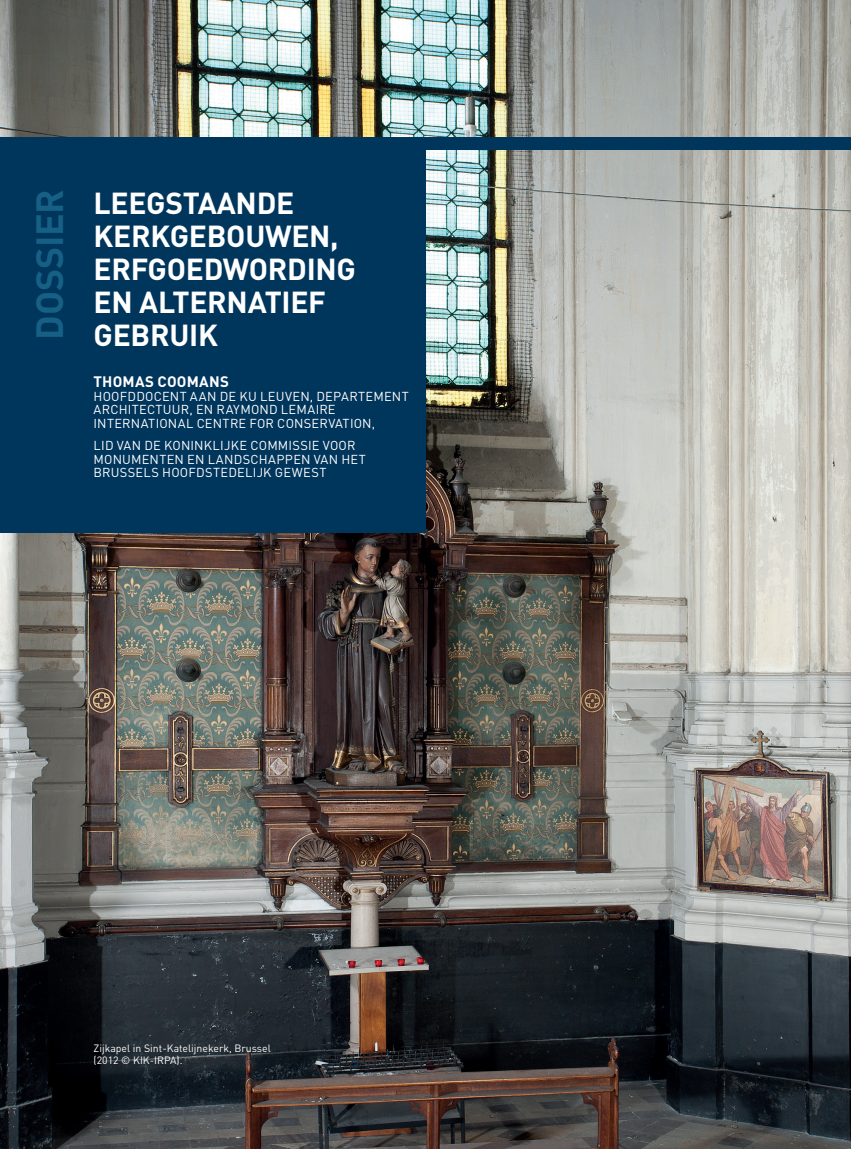
<style>
.page{position:relative;width:851px;height:1149px;background:#fff}
.page>*{position:absolute;margin:0;border:0;box-sizing:border-box;transform-origin:0 0}
.t1{font:700 37.5px "DIN";color:#165f85}
.t2{font:700 30px/33px "DIN";letter-spacing:.04em;color:#fff}
.t3{font:700 15px "DIN";letter-spacing:.02em;color:#fff}
.t4{font:12.9px/13.5px "DIN";letter-spacing:.025em;color:#fff;text-align:center}
.t5{font:10.5px/12px "DIN";color:#fff}
</style>
<div class="page">
<img style="left:0;top:0;width:850px;height:1148px">
<div style="left:0;top:139px;width:425px;height:393px;background:#00355c"></div>
<div style="left:0;top:137px;width:850px;height:13px;background:#00355c"></div>
<h1 class="t1" style="left:25px;top:339px;width:152px;rotate:-90deg">DOSSIER</h1>
<h2 class="t2" style="left:94px;top:185px;width:260px">LEEGSTAANDE<br>KERKGEBOUWEN,<br>ERFGOEDWORDING<br>EN ALTERNATIEF<br>GEBRUIK</h2>
<p class="t3" style="left:94px;top:372px;width:85px">THOMAS COOM</p>
<p class="t3" style="left:199px;top:372px;width:20px">ANS</p>
<p class="t4" style="left:94px;top:389px;width:43px">HOOFDDOC</p>
<p class="t4" style="left:162px;top:389px;width:245px">ENT AAN DE KU LEUVEN, DEPARTEM ENT</p>
<p class="t4" style="left:94px;top:402px;width:25px">ARCHIT</p>
<p class="t4" style="left:94px;top:402px;width:283px">ECTUUR, EN RAYMOND LEMAI RE<br>INTERNATIONAL CENTRE FOR CONSERVATION,</p>
<p class="t4" style="left:94px;top:438px;width:7px">LID</p>
<p class="t4" style="left:117px;top:438px;width:151px">VAN DE KONI NKLIJKE COMMI</p>
<p class="t4" style="left:94px;top:438px;width:271px;text-align:left;text-indent:199px">SSI E VOOR<br>MONUM ENTEN EN LANDSCHAPPEN VAN H ET<br>BRUSSELS HOOFDSTEDELIJK</p>
<p class="t4" style="left:275px;top:465px;width:50px">GEWEST</p>
<p class="t5" style="left:94px;top:1041px;width:179px">ZIJKAPEL IN SINT-KATELIJNEKERK, B RUSSEL (2012 © KIK-IRPA</p>
<p class="t5" style="left:177px;top:1053px;width:7px">).</p>
</div>
